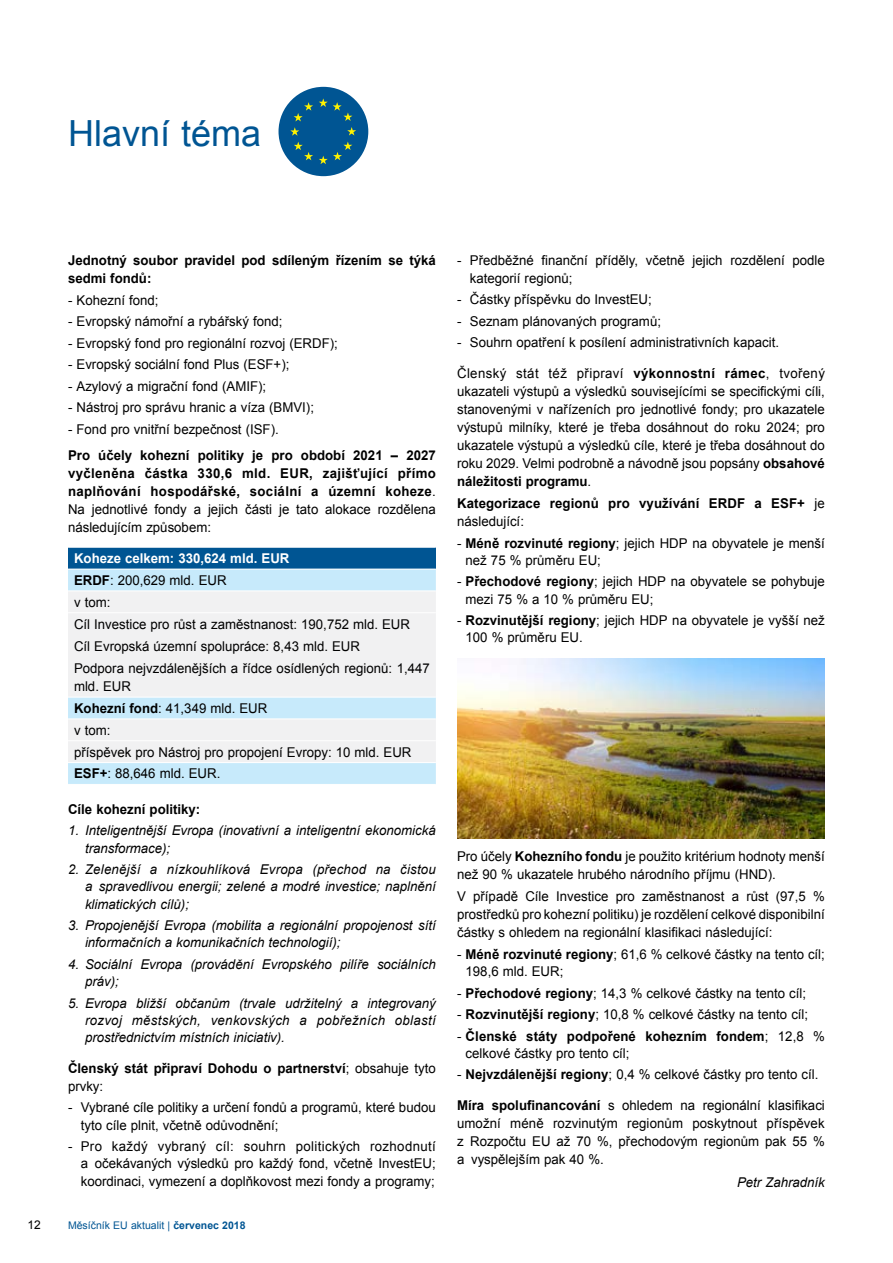
<style>
.page{position:relative;width:893px;height:1263px;background:#fff}
.page>*{position:absolute;margin:0;border:0;box-sizing:border-box;transform-origin:0 0}
.t1{font:36px "Arial";color:#005593}
.t2{font:13.5px/18px "Arial";color:#000}
.t3{font:italic 13.5px/17.2px "Arial";color:#000}
.t4{font:700 13.5px/18px "Arial";letter-spacing:.005em;color:#000}
.t5{font:12px "Arial";color:#000}
.t6{font:10.5px "Arial";color:#005593}
.s1{font-weight:400}
.s2{font-weight:700;color:#fff}
.s3{font-weight:700}
</style>
<div class="page">
<div style="left:279px;top:87px;width:89px;height:89px;background:#005593;border-radius:50%"></div>
<svg style="left:319px;top:98px;width:33px;height:23px"></svg>
<svg style="left:294px;top:102px;width:19px;height:19px"></svg>
<svg style="left:290px;top:127px;width:9px;height:9px"></svg>
<svg style="left:294px;top:142px;width:19px;height:18px"></svg>
<svg style="left:319px;top:142px;width:33px;height:22px"></svg>
<svg style="left:347px;top:127px;width:9px;height:9px"></svg>
<div style="left:68px;top:547px;width:368px;height:22px;background:#005593"></div>
<div style="left:68px;top:570px;width:368px;height:214px;background:#c7eafb"></div>
<svg style="left:68px;top:591px;width:368px;height:171px;fill:#f1f1f2"></svg>
<hr style="left:68px;top:547px;width:368px;height:1px;background:#fff">
<hr style="left:68px;top:590px;width:368px;height:1px;background:#fff">
<hr style="left:68px;top:612px;width:368px;height:1px;background:#fff">
<hr style="left:68px;top:697px;width:368px;height:1px;background:#fff">
<hr style="left:68px;top:718px;width:368px;height:1px;background:#fff">
<hr style="left:68px;top:740px;width:368px;height:1px;background:#fff">
<hr style="left:68px;top:762px;width:368px;height:1px;background:#fff">
<img style="left:457px;top:658px;width:368px;height:181px">
<h1 class="t1" style="left:68px;top:109px;width:195px">Hlavní téma</h1>
<p class="t4" style="left:68px;top:252px;width:369px">Jednotný soubor pravidel pod sdíleným řízením se týká sedmi fondů:</p>
<p class="t2" style="left:68px;top:291px;width:92px">- Kohezní fond;</p>
<p class="t2" style="left:68px;top:313px;width:216px">- Evropský námořní a rybářský fond;</p>
<p class="t2" style="left:68px;top:334px;width:271px">- Evropský fond pro regionální rozvoj (ERDF);</p>
<p class="t2" style="left:68px;top:356px;width:223px">- Evropský sociální fond Plus (ESF+);</p>
<p class="t2" style="left:68px;top:377px;width:200px">- Azylový a migrační fond (AMI F);</p>
<p class="t2" style="left:68px;top:399px;width:247px">- Nástroj pro správu hranic a víza (BMVI );</p>
<p class="t2" style="left:68px;top:420px;width:212px">- Fond pro vnitřní bezpečnost (I SF).</p>
<p class="t4" style="left:68px;top:447px;width:369px;text-align:justify">Pro účely kohezní politiky je pro období 2021 – 2027 vyčleněna částka 330,6 mld. EUR, zajišťující přímo naplňování hospodářské, sociální a územní koheze<span class="s1">.<br>Na jednotlivé fondy a jejich části je tato alokace rozdělena následujícím způsobem:</span></p>
<p class="t2" style="left:74px;top:547px;width:357px;line-height:22px"><span class="s2">Koheze celkem: 330,624 mld. EUR<br></span><span class="s3">ERDF</span>: 200,629 mld. EUR<br>v tom:<br>Cíl I nvestice pro růst a zaměstnanost: 190,752 mld. EUR<br>Cíl Evropská územní spolupráce: 8,43 mld. EUR<br>Podpora nejvzdálenějších a řídce osídlených regionů: 1,447</p>
<p class="t2" style="left:74px;top:675px;width:339px;line-height:21.9px">mld. EUR<br><span class="s3">Kohezní fond</span>: 41,349 mld. EUR<br>v tom:<br>příspěvek pro Nástroj pro propojení Evropy: 10 mld. EUR<br><span class="s3">ESF+</span>: 88,646 mld. EUR.</p>
<p class="t4" style="left:68px;top:800px;width:134px">Cíle kohezní politiky:</p>
<p class="t3" style="left:85px;top:822px;width:352px;text-indent:-17px">1. Inteligentnější Evropa (inovativní a inteligentní ekonomická transformace);</p>
<p class="t3" style="left:85px;top:861px;width:352px;text-align:justify;text-indent:-17px">2. Zelenější a nízkouhlíková Evropa (přechod na čistou a spravedlivou energii; zelené a modré investice; naplnění klimatických cílů);</p>
<p class="t3" style="left:85px;top:917px;width:352px;text-indent:-17px">3. Propojenější Evropa (mobilita a regionální propojenost sítí informačních a komunikačních technologií);</p>
<p class="t3" style="left:85px;top:956px;width:352px;text-indent:-17px">4. Sociální Evropa (provádění Evropského pilíře sociálních práv);</p>
<p class="t3" style="left:85px;top:994px;width:352px;text-align:justify;text-indent:-17px">5. Evropa bližší občanům (trvale udržitelný a integrovaný rozvoj městských, venkovských a pobřežních oblastí prostřednictvím místních iniciativ).</p>
<p class="t4" style="left:68px;top:1059px;width:369px">Členský stát připraví Dohodu o partnerství<span class="s1">; obsahuje tyto prvky:</span></p>
<p class="t2" style="left:81px;top:1099px;width:356px;line-height:17.2px;text-indent:-13px">- Vybrané cíle politiky a určení fondů a programů, které budou tyto cíle plnit, včetně odůvodnění;</p>
<p class="t2" style="left:81px;top:1138px;width:357px;line-height:17.2px;text-align:justify;text-indent:-13px">- Pro každý vybraný cíl: souhrn politických rozhodnutí a očekávaných výsledků pro každý fond, včetně I nvestEU; koordinaci, vymezení a doplňkovost mezi fondy a programy;</p>
<p class="t5" style="left:27px;top:1217px;width:15px">12</p>
<p class="t6" style="left:68px;top:1218px;width:179px">Měsíčník EU aktualit | <span class="s3">červenec 2018</span></p>
<p class="t2" style="left:470px;top:252px;width:356px;line-height:17.2px;text-indent:-13px">- Předběžné finanční příděly, včetně jejich rozdělení podle kategorií regionů;</p>
<p class="t2" style="left:457px;top:291px;width:196px">- Částky příspěvku do I nvestEU;</p>
<p class="t2" style="left:457px;top:312px;width:205px">- Seznam plánovaných programů;</p>
<p class="t2" style="left:457px;top:334px;width:323px">- Souhrn opatření k posílení administrativních kapacit.</p>
<p class="t2" style="left:457px;top:364px;width:369px;text-align:justify">Členský stát též připraví <span class="s3">výkonnostní rámec</span>, tvořený ukazateli výstupů a výsledků souvisejícími se specifickými cíli, stanovenými v nařízeních pro jednotlivé fondy; pro ukazatele výstupů milníky, které je třeba dosáhnout do roku 2024; pro ukazatele výstupů a výsledků cíle, které je třeba dosáhnout do roku 2029. Velmi podrobně a návodně jsou popsány <span class="s3">obsahové náležitosti programu</span>.</p>
<p class="t4" style="left:457px;top:495px;width:369px">Kategorizace regionů pro využívání ERDF a ESF+ <span class="s1">je následující:</span></p>
<p class="t2" style="left:466px;top:534px;width:361px;line-height:17.2px;text-indent:-9px">- <span class="s3">Méně rozvinuté regiony</span>; jejich HDP na obyvatele je menší než 75 % průměru EU;</p>
<p class="t2" style="left:466px;top:573px;width:361px;line-height:17.2px;text-indent:-9px">- <span class="s3">Přechodové regiony</span>; jejich HDP na obyvatele se pohybuje mezi 75 % a 10 % průměru EU;</p>
<p class="t2" style="left:466px;top:612px;width:361px;line-height:17.2px;text-indent:-9px">- <span class="s3">Rozvinutější regiony</span>; jejich HDP na obyvatele je vyšší než<br>100 % průměru EU.</p>
<p class="t2" style="left:457px;top:847px;width:369px">Pro účely <span class="s3">Kohezního fondu</span> je použito kritérium hodnoty menší než 90 % ukazatele hrubého národního příjmu (HND).</p>
<p class="t2" style="left:457px;top:888px;width:369px;text-align:justify">V případě Cíle I nvestice pro zaměstnanost a růst (97,5 % prostředků pro kohezní politiku) je rozdělení celkové disponibilní částky s ohledem na regionální klasifikaci následující:</p>
<p class="t2" style="left:466px;top:946px;width:361px;line-height:17.2px;text-indent:-9px">- <span class="s3">Méně rozvinuté regiony</span>; 61,6 % celkové částky na tento cíl;<br>198,6 mld. EUR;</p>
<p class="t2" style="left:457px;top:984px;width:350px">- <span class="s3">Přechodové regiony</span>; 14,3 % celkové částky na tento cíl;</p>
<p class="t2" style="left:457px;top:1005px;width:353px">- <span class="s3">Rozvinutější regiony</span>; 10,8 % celkové částky na tento cíl;</p>
<p class="t4" style="left:466px;top:1028px;width:361px;line-height:17.2px;text-indent:-9px"><span class="s1">-</span> Členské státy podpořené kohezním fondem<span class="s1">; 12,8 % celkové částky pro tento cíl;</span></p>
<p class="t2" style="left:457px;top:1066px;width:363px">- <span class="s3">Nejvzdálenější regiony</span>; 0,4 % celkové částky pro tento cíl.</p>
<p class="t2" style="left:457px;top:1096px;width:369px;text-align:justify"><span class="s3">Míra spolufinancování</span> s ohledem na regionální klasifikaci umožní méně rozvinutým regionům poskytnout příspěvek z Rozpočtu EU až 70 %, přechodovým regionům pak 55 % a vyspělejším pak 40 %.</p>
<p class="t3" style="left:737px;top:1173px;width:89px">Petr Zahradník</p>
</div>
